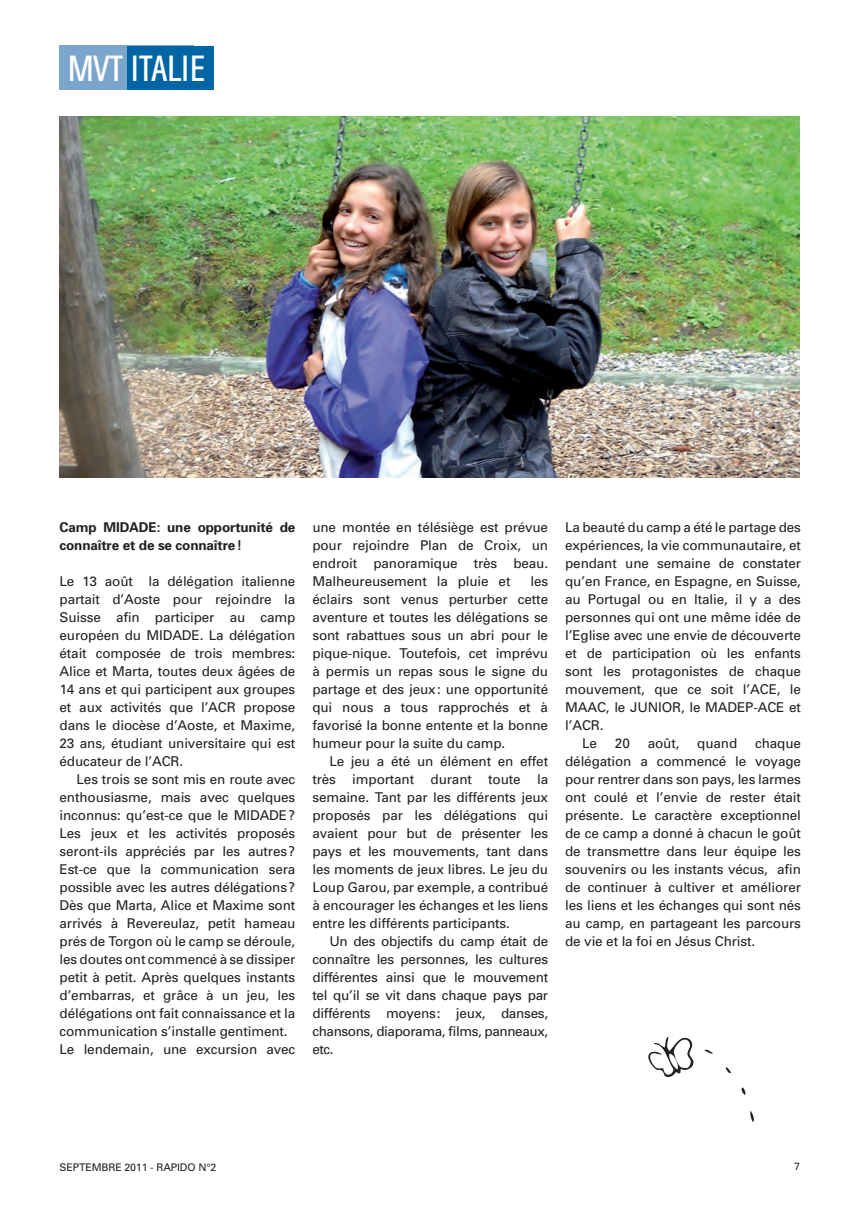
<style>
.page{position:relative;width:851px;height:1221px;background:#fff}
.page>*{position:absolute;margin:0;border:0;box-sizing:border-box;transform-origin:0 0}
.t1{font:36px "AG Buch Condensed BQ";letter-spacing:-.01em;color:#fff}
.t2{font:13.5px/18px "Univers";letter-spacing:-.01em;color:#231f20;text-align:justify}
.t3{font:700 13.5px/18px "Univers";letter-spacing:-.01em;color:#231f20}
.t4{font:10.5px "Univers";letter-spacing:-.01em;color:#231f20}
</style>
<div class="page">
<div style="left:60px;top:46px;width:134px;height:44px;background:#7ca5ce"></div>
<div style="left:127px;top:46px;width:87px;height:44px;background:#0065a4"></div>
<img style="left:60px;top:117px;width:739px;height:360px">
<svg style="left:648px;top:1036px;width:46px;height:42px"></svg>
<svg style="left:704px;top:1049px;width:8px;height:5px"></svg>
<svg style="left:725px;top:1067px;width:6px;height:6px"></svg>
<svg style="left:741px;top:1087px;width:5px;height:7px"></svg>
<svg style="left:750px;top:1110px;width:4px;height:12px"></svg>
<h1 class="t1" style="left:68px;top:48px;width:138px">MVT ITALIE</h1>
<p class="t3" style="left:60px;top:518px;width:237px">Camp MIDADE: une opportunité de connaître et de se connaître!</p>
<p class="t2" style="left:60px;top:572px;width:237px">Le 13 août la délégation italienne partait d’Aoste pour rejoindre la Suisse afin participer au camp européen du MIDADE. La délégation était composée de trois membres:<br>Alice et Marta, toutes deux âgées de 14 ans et qui participent aux groupes et aux activités que l’ACR propose dans le diocèse d’Aoste, et Maxime, 23 ans, étudiant universitaire qui est éducateur de l’ACR.</p>
<p class="t2" style="left:60px;top:770px;width:237px;text-align:left;text-indent:17px">Les trois se sont mis en route avec enthousiasme, mais avec quelques inconnus: qu’est-ce que le MIDADE?<br>Les jeux et les activités proposés seront-ils appréciés par les autres?<br>Est-ce que la communication sera possible avec les autres délégations?<br>Dès que Marta, Alice et Maxime sont arrivés à Revereulaz, petit hameau prés de Torgon où le camp se déroule, les doutes ont commencé à se dissiper petit à petit. Après quelques instants d’embarras, et grâce à un jeu, les délégations ont fait connaissance et la communication s’installe gentiment.<br>Le lendemain, une excursion avec</p>
<p class="t2" style="left:312px;top:518px;width:237px">une montée en télésiège est prévue pour rejoindre Plan de Croix, un endroit panoramique très beau.<br>Malheureusement la pluie et</p>
<p class="t2" style="left:312px;top:572px;width:237px;text-indent:218px">les éclairs sont venus perturber cette aventure et toutes les délégations se sont rabattues sous un abri pour le pique-nique. Toutefois, cet imprévu à permis un repas sous le signe du partage et des jeux: une opportunité qui nous a tous rapprochés et à favorisé la bonne entente et la bonne humeur pour la suite du camp.</p>
<p class="t2" style="left:312px;top:752px;width:237px;text-indent:17px">Le jeu a été un élément en effet très important durant toute la semaine. Tant par les différents jeux proposés par les délégations qui avaient pour but de présenter les pays et les mouvements, tant dans les moments de jeux libres. Le jeu du Loup Garou, par exemple, a contribué à encourager les échanges et les liens entre les différents participants.</p>
<p class="t2" style="left:312px;top:932px;width:237px;text-indent:17px">Un des objectifs du camp était de connaître les personnes, les cultures différentes ainsi que le mouvement tel qu’il se vit dans chaque pays par différents moyens: jeux, danses, chansons, diaporama, films, panneaux, etc.</p>
<p class="t2" style="left:565px;top:518px;width:237px">La beauté du camp a été le partage des</p>
<p class="t2" style="left:565px;top:536px;width:237px">expériences, la vie communautaire, et</p>
<p class="t2" style="left:565px;top:554px;width:237px">pendant une semaine de constater</p>
<p class="t2" style="left:565px;top:572px;width:237px">qu’en France, en Espagne, en Suisse,</p>
<p class="t2" style="left:565px;top:590px;width:237px">au Portugal ou en Italie, il y a des</p>
<p class="t2" style="left:565px;top:608px;width:237px">personnes qui ont une même idée de</p>
<p class="t2" style="left:565px;top:626px;width:237px">l’Eglise avec une envie de découverte</p>
<p class="t2" style="left:565px;top:644px;width:237px">et de participation où les enfants</p>
<p class="t2" style="left:565px;top:662px;width:237px">sont les protagonistes de chaque</p>
<p class="t2" style="left:565px;top:680px;width:237px">mouvement, que ce soit l’ACE, le</p>
<p class="t2" style="left:565px;top:698px;width:237px">MAAC, le JUNIOR, le MADEP-ACE et</p>
<p class="t2" style="left:565px;top:716px;width:40px">l’ACR.</p>
<p class="t2" style="left:582px;top:734px;width:16px">Le</p>
<p class="t2" style="left:615px;top:734px;width:16px">20</p>
<p class="t2" style="left:647px;top:734px;width:33px">août,</p>
<p class="t2" style="left:697px;top:734px;width:41px">quand</p>
<p class="t2" style="left:565px;top:734px;width:237px;text-indent:190px">chaque délégation a commencé le voyage pour rentrer dans son pays, les larmes ont coulé et l’envie de rester était présente. Le caractère exceptionnel de ce camp a donné à chacun le goût de transmettre dans leur équipe les souvenirs ou les instants vécus, afin de continuer à cultiver et améliorer les liens et les échanges qui sont nés au camp, en partageant les parcours de vie et la foi en Jésus Christ.</p>
<p class="t4" style="left:60px;top:1160px;width:158px">SEPTEMBRE 2011 - RAPIDO N°2</p>
<p class="t4" style="left:794px;top:1160px;width:7px">7</p>
</div>
